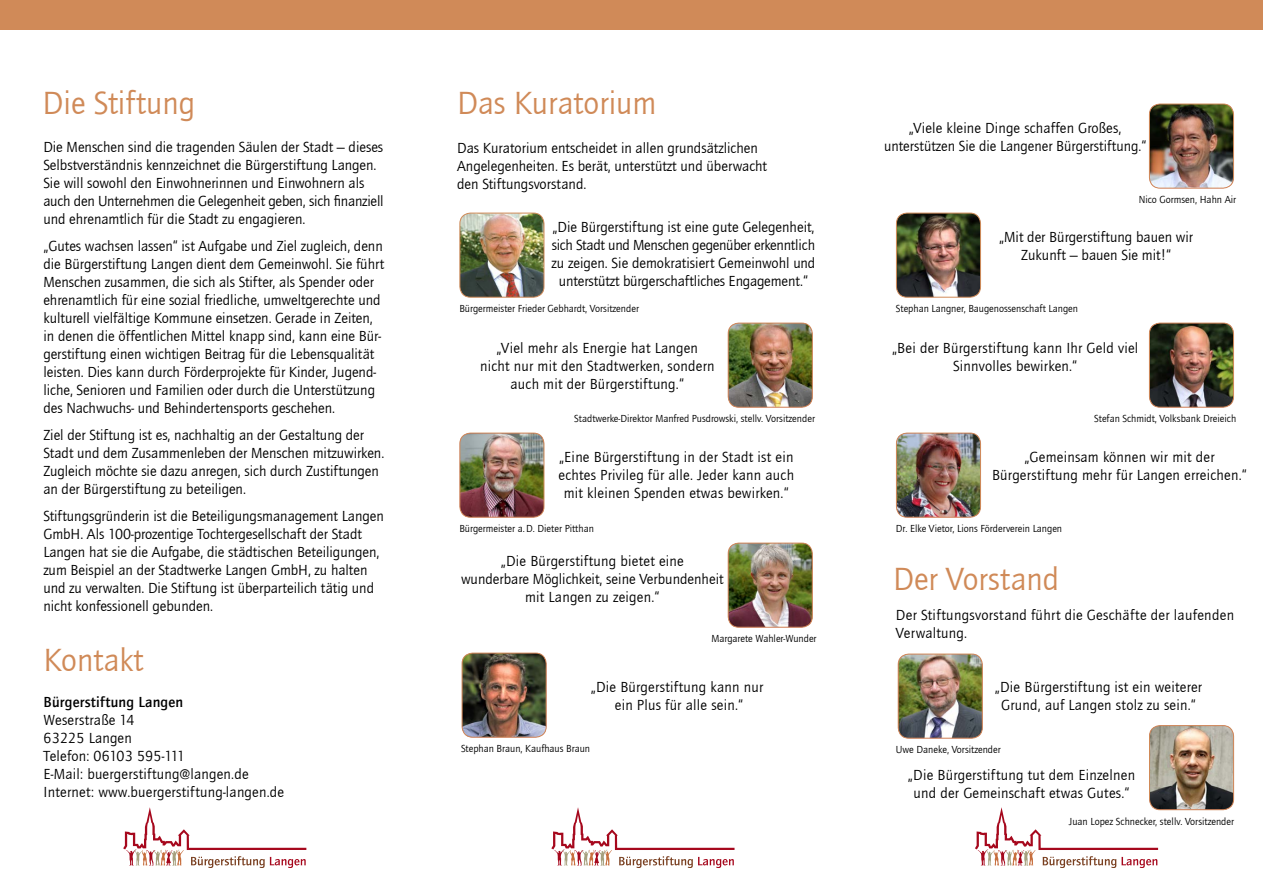
<style>
.page{position:relative;width:1263px;height:893px;background:#fff}
.page>*{position:absolute;margin:0;border:0;box-sizing:border-box;transform-origin:0 0}
.t1{font:33px "ITC Quay Sans Com";color:#d08a58}
.t2{font:15px/18px "ITC Quay Sans Com";color:#000;text-align:center}
.t3{font:15px/18px "ITC Quay Sans Com";letter-spacing:.02em;color:#000}
.t4{font:500 15px "ITC Quay Sans Com";letter-spacing:.015em;color:#000}
.t5{font:10.5px "ITC Quay Sans Com";color:#000}
</style>
<div class="page">
<svg style="left:123px;top:807px;width:183px;height:61px"></svg>
<svg style="left:551px;top:807px;width:183px;height:61px"></svg>
<svg style="left:975px;top:807px;width:183px;height:61px"></svg>
<div style="left:0;top:0;width:1263px;height:30px;background:#d08a58"></div>
<img style="left:461px;top:213px;width:83px;height:83px">
<div style="left:459px;top:213px;width:85px;height:85px;border:1px solid #d08a58;border-radius:11px"></div>
<img style="left:461px;top:433px;width:83px;height:83px">
<div style="left:459px;top:433px;width:85px;height:85px;border:1px solid #d08a58;border-radius:11px"></div>
<img style="left:462px;top:653px;width:83px;height:84px">
<div style="left:462px;top:653px;width:85px;height:85px;border:1px solid #d08a58;border-radius:11px"></div>
<img style="left:728px;top:323px;width:84px;height:83px">
<div style="left:728px;top:323px;width:85px;height:85px;border:1px solid #d08a58;border-radius:11px"></div>
<img style="left:896px;top:213px;width:84px;height:83px">
<div style="left:896px;top:213px;width:85px;height:85px;border:1px solid #d08a58;border-radius:11px"></div>
<img style="left:896px;top:433px;width:84px;height:83px">
<div style="left:896px;top:433px;width:85px;height:85px;border:1px solid #d08a58;border-radius:11px"></div>
<img style="left:1149px;top:323px;width:84px;height:83px">
<div style="left:1149px;top:323px;width:85px;height:85px;border:1px solid #d08a58;border-radius:11px"></div>
<img style="left:1149px;top:104px;width:84px;height:83px">
<div style="left:1149px;top:104px;width:85px;height:85px;border:1px solid #d08a58;border-radius:11px"></div>
<img style="left:728px;top:543px;width:84px;height:83px">
<div style="left:728px;top:543px;width:85px;height:85px;border:1px solid #d08a58;border-radius:11px"></div>
<img style="left:1149px;top:726px;width:84px;height:84px">
<div style="left:1149px;top:725px;width:85px;height:85px;border:1px solid #d08a58;border-radius:11px"></div>
<img style="left:898px;top:654px;width:84px;height:83px">
<div style="left:898px;top:654px;width:85px;height:85px;border:1px solid #d08a58;border-radius:11px"></div>
<h1 class="t1" style="left:43px;top:84px;width:154px">Die Stiftung</h1>
<h1 class="t1" style="left:457px;top:84px;width:201px">Das Kuratorium</h1>
<p class="t2" style="left:457px;top:139px;width:311px;text-align:left">Das Kuratorium entscheidet in allen grundsätzlichen<br>Angelegenheiten. Es berät, unterstützt und überwacht den Stiftungsvorstand.</p>
<p class="t2" style="left:552px;top:218px;width:265px">„Die Bürgerstiftung ist eine gute Gelegenheit, sich Stadt und Menschen gegenüber erkenntlich zu zeigen. Sie demokratisiert Gemeinwohl und unterstützt bürgerschaftliches Engagement.“</p>
<p class="t5" style="left:459px;top:302px;width:181px">Bürgermeister Frieder Gebhardt, Vorsitzender</p>
<p class="t2" style="left:43px;top:138px;width:342px;text-align:left">Die Menschen sind die tragenden Säulen der Stadt – dieses Selbstverständnis kennzeichnet die Bürgerstiftung Langen.<br>Sie will sowohl den Einwohnerinnen und Einwohnern als auch den Unternehmen die Gelegenheit geben, sich finanziell und ehrenamtlich für die Stadt zu engagieren.</p>
<p class="t2" style="left:43px;top:237px;width:342px;text-align:left">„Gutes wachsen lassen“ ist Aufgabe und Ziel zugleich, denn die Bürgerstiftung Langen dient dem Gemeinwohl. Sie führt Menschen zusammen, die sich als Stifter, als Spender oder ehrenamtlich für eine sozial friedliche, umweltgerechte und kulturell vielfältige Kommune einsetzen. Gerade in Zeiten, in denen die öffentlichen Mittel knapp sind, kann eine Bür&shy;gerstiftung einen wichtigen Beitrag für die Lebensqualität leisten. Dies kann durch Förderprojekte für Kinder, Jugend&shy;liche, Senioren und Familien oder durch die Unterstützung des Nachwuchs- und Behindertensports geschehen.</p>
<p class="t2" style="left:43px;top:426px;width:342px;text-align:left">Ziel der Stiftung ist es, nachhaltig an der Gestaltung der Stadt und dem Zusammenleben der Menschen mitzuwirken.<br>Zugleich möchte sie dazu anregen, sich durch Zustiftungen an der Bürgerstiftung zu beteiligen.</p>
<p class="t2" style="left:43px;top:507px;width:342px;text-align:left">Stiftungsgründerin ist die Beteiligungsmanagement Langen GmbH. Als 100-prozentige Tochtergesellschaft der Stadt Langen hat sie die Aufgabe, die städtischen Beteiligungen, zum Beispiel an der Stadtwerke Langen GmbH, zu halten und zu verwalten. Die Stiftung ist überparteilich tätig und nicht konfessionell gebunden.</p>
<p class="t2" style="left:480px;top:338px;width:236px">„Viel mehr als Energie hat Langen nicht nur mit den Stadtwerken, sondern auch mit der Bürgerstiftung.“</p>
<p class="t5" style="left:574px;top:412px;width:242px">Stadtwerke-Direktor Manfred Pusdrowski, stellv. Vorsitzender</p>
<p class="t2" style="left:558px;top:448px;width:237px">„Eine Bürgerstiftung in der Stadt ist ein echtes Privileg für alle. Jeder kann auch mit kleinen Spenden etwas bewirken.“</p>
<p class="t5" style="left:459px;top:522px;width:136px">Bürgermeister a.D. Dieter Pitthan</p>
<p class="t2" style="left:461px;top:552px;width:264px">„Die Bürgerstiftung bietet eine<br>wunderbare Möglichkeit, seine Verbundenheit mit Langen zu zeigen.“</p>
<p class="t5" style="left:711px;top:632px;width:107px">Margarete Wahler-Wunder</p>
<h1 class="t1" style="left:44px;top:641px;width:101px">Kontakt</h1>
<p class="t4" style="left:44px;top:693px;width:141px">Bürgerstiftung Langen</p>
<p class="t2" style="left:44px;top:711px;width:242px;text-align:left">Weserstraße 14<br>63225 Langen<br>Telefon: 06103 595-111<br>E-Mail: buergerstiftung@langen.de<br>Internet: www.buergerstiftung-langen.de</p>
<p class="t2" style="left:591px;top:677px;width:174px">„Die Bürgerstiftung kann nur ein Plus für alle sein.“</p>
<p class="t5" style="left:461px;top:742px;width:131px">Stephan Braun, Kaufhaus Braun</p>
<p class="t2" style="left:884px;top:119px;width:264px">„Viele kleine Dinge schaffen Großes, unterstützen Sie die Langener Bürgerstiftung.“</p>
<p class="t5" style="left:1139px;top:193px;width:99px">Nico Gormsen, Hahn Air</p>
<p class="t2" style="left:999px;top:228px;width:196px">„Mit der Bürgerstiftung bauen wir<br>Zukunft – bauen Sie mit!“</p>
<p class="t5" style="left:896px;top:302px;width:184px">Stephan Langner, Baugenossenschaft Langen</p>
<p class="t2" style="left:892px;top:338px;width:248px">„Bei der Bürgerstiftung kann Ihr Geld viel<br>Sinnvolles bewirken.“</p>
<p class="t5" style="left:1094px;top:412px;width:143px">Stefan Schmidt, Volksbank Dreieich</p>
<p class="t2" style="left:992px;top:448px;width:256px">„Gemeinsam können wir mit der<br>Bürgerstiftung mehr für Langen erreichen.“</p>
<p class="t5" style="left:896px;top:522px;width:168px">Dr. Elke Vietor, Lions Förderverein Langen</p>
<h1 class="t1" style="left:893px;top:560px;width:168px">Der Vorstand</h1>
<p class="t3" style="left:896px;top:606px;width:340px">Der Stiftungsvorstand führt die Geschäfte der laufenden<br>Verwaltung.</p>
<p class="t2" style="left:995px;top:678px;width:209px">„Die Bürgerstiftung ist ein weiterer<br>Grund, auf Langen stolz zu sein.“</p>
<p class="t5" style="left:896px;top:743px;width:106px">Uwe Daneke, Vorsitzender</p>
<p class="t2" style="left:908px;top:766px;width:229px">„Die Bürgerstiftung tut dem Einzelnen und der Gemeinschaft etwas Gutes.“</p>
<p class="t5" style="left:1069px;top:815px;width:167px">Juan Lopez Schnecker, stellv. Vorsitzender</p>
</div>
